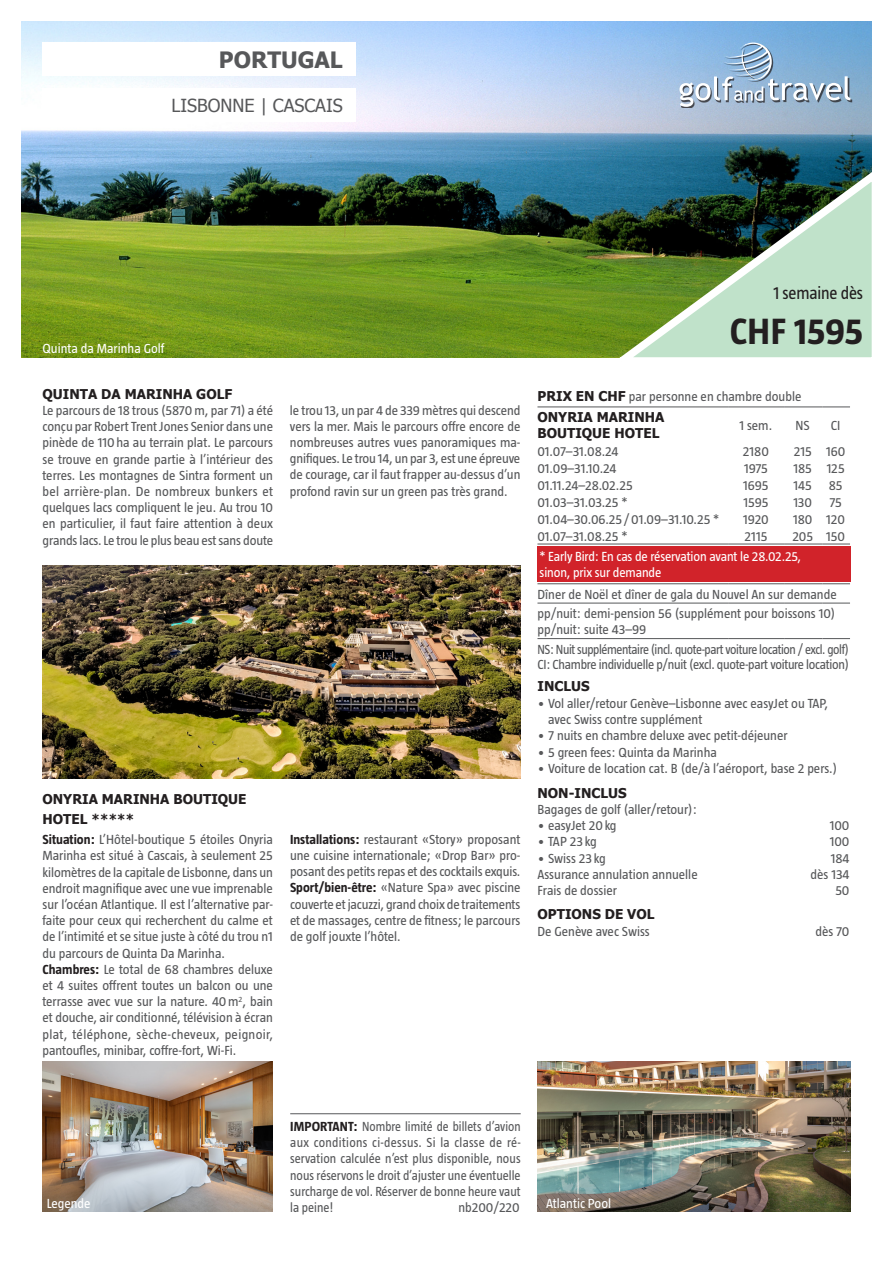
<style>
.page{position:relative;width:893px;height:1263px;background:#fff}
.page>*{position:absolute;margin:0;border:0;box-sizing:border-box;transform-origin:0 0}
.t1{font:700 37.5px "Taz";color:#231f20}
.t2{font:700 22.5px "Tahoma";color:#57585a}
.t3{font:18px "Tahoma";color:#57585a}
.t4{font:18px "Taz";letter-spacing:-.01em;color:#231f20;scale:.95 1}
.Hotel_Text{font:13.5px/16.2px "Taz";color:#57585a;text-align:justify}
.Hotel_Text-2{font:13.5px/16.2px "Taz";color:#57585a;text-align:justify;scale:.92 1}
.t5{font:700 13.5px/19.8px "Tahoma";color:#231f20}
.t6{font:13.5px/16.2px "Taz";letter-spacing:-.01em;color:#fff}
.Hotel_Text-3{font:13.5px "Taz";letter-spacing:-.03em;color:#57585a;scale:.94 1}
.Hotel_Text-4{font:13.5px "Taz";letter-spacing:-.02em;color:#57585a}
.s1{font-weight:700;color:#231f20}
.s2{font-family:"Tahoma";font-weight:700;color:#231f20}
</style>
<div class="page">
<img style="left:21px;top:21px;width:851px;height:336px">
<img style="left:43px;top:566px;width:477px;height:212px">
<img style="left:42px;top:1061px;width:231px;height:151px">
<img style="left:611px;top:159px;width:261px;height:199px">
<div style="left:681px;top:44px;width:171px;height:64px;background:#231f20;opacity:.75"></div>
<svg style="left:679px;top:43px;width:171px;height:63px"></svg>
<img style="left:537px;top:1061px;width:313px;height:151px">
<div style="left:43px;top:43px;width:313px;height:33px;background:#fff"></div>
<div style="left:43px;top:89px;width:313px;height:33px;background:#fff"></div>
<hr style="left:537px;top:407px;width:192px;height:1px;background:#57585a">
<hr style="left:729px;top:407px;width:55px;height:1px;background:#57585a">
<hr style="left:784px;top:407px;width:38px;height:1px;background:#57585a">
<svg style="left:822px;top:407px;width:28px;height:1px"></svg>
<hr style="left:537px;top:544px;width:192px;height:1px;background:#57585a">
<hr style="left:729px;top:544px;width:55px;height:1px;background:#57585a">
<hr style="left:784px;top:544px;width:38px;height:1px;background:#57585a">
<svg style="left:822px;top:544px;width:28px;height:1px"></svg>
<hr style="left:537px;top:583px;width:192px;height:1px;background:#57585a">
<hr style="left:729px;top:583px;width:55px;height:1px;background:#57585a">
<hr style="left:784px;top:583px;width:38px;height:1px;background:#57585a">
<svg style="left:822px;top:583px;width:28px;height:1px"></svg>
<hr style="left:537px;top:603px;width:192px;height:1px;background:#57585a">
<hr style="left:729px;top:603px;width:55px;height:1px;background:#57585a">
<hr style="left:784px;top:603px;width:38px;height:1px;background:#57585a">
<svg style="left:822px;top:603px;width:28px;height:1px"></svg>
<hr style="left:537px;top:638px;width:192px;height:1px;background:#57585a">
<hr style="left:729px;top:638px;width:55px;height:1px;background:#57585a">
<hr style="left:784px;top:638px;width:38px;height:1px;background:#57585a">
<svg style="left:822px;top:638px;width:28px;height:1px"></svg>
<div style="left:537px;top:546px;width:313px;height:36px;background:#d1232a"></div>
<hr style="left:290px;top:1113px;width:231px;height:1px;background:#57585a">
<p class="t2" style="left:219px;top:44px;width:125px">PORTUGAL</p>
<p class="t3" style="left:171px;top:94px;width:173px">LISBONNE | CASCAIS</p>
<p class="t6" style="left:43px;top:341px;width:123px">Quinta da Marinha Golf</p>
<p class="t5" style="left:43px;top:383px;width:191px">QUINTA DA MARINHA GOLF</p>
<p class="Hotel_Text" style="left:43px;top:402px;width:232px">Le parcours de 18 trous (5870 m, par 71) a été conçu par Robert Trent Jones Senior dans une pinède de 110ha au terrain plat. Le parcours se trouve en grande partie à l’intérieur des terres. Les montagnes de Sintra forment un bel arrière-plan. De nombreux bunkers et quelques lacs compliquent le jeu. Au trou 10 en particulier, il faut faire attention à deux grands lacs. Le trou le plus beau est sans doute</p>
<p class="Hotel_Text" style="left:290px;top:402px;width:232px">le trou 13, un par 4 de 339 mètres qui descend vers la mer. Mais le parcours offre encore de nombreuses autres vues panoramiques ma&shy;gnifiques. Le trou 14, un par 3, est une épreuve de courage, car il faut frapper au-dessus d’un profond ravin sur un green pas très grand.</p>
<p class="t5" style="left:43px;top:788px;width:206px">ONYRIA MARINHA BOUTIQUE<br>HOTEL *****</p>
<p class="Hotel_Text" style="left:43px;top:831px;width:232px"><span class="s1">Situation:</span> L’Hôtel-boutique 5 étoiles Onyria Marinha est situé à Cascais, à seulement 25 kilomètres de la capitale de Lisbonne, dans un endroit magnifique avec une vue imprenable sur l’océan Atlantique. Il est l’alternative par&shy;faite pour ceux qui recherchent du calme et de l’intimité et se situe juste à côté du trou n1 du parcours de Quinta Da Marinha.</p>
<p class="Hotel_Text" style="left:43px;top:961px;width:232px"><span class="s1">Chambres:</span> Le total de 68 chambres deluxe et 4 suites offrent toutes un balcon ou une terrasse avec vue sur la nature. 40m<sup>2</sup>, bain et douche, air conditionné, télévision à écran plat, téléphone, sèche-cheveux, peignoir, pantoufles, minibar, coffre-fort, Wi-Fi.</p>
<p class="Hotel_Text" style="left:290px;top:831px;width:232px"><span class="s1">Installations:</span> restaurant «Story» proposant une cuisine internationale; «Drop Bar» pro&shy;posant des petits repas et des cocktails exquis.</p>
<p class="Hotel_Text" style="left:290px;top:880px;width:232px"><span class="s1">Sport/bien-être:</span> «Nature Spa» avec piscine couverte et jacuzzi, grand choix de traitements et de massages, centre de fitness; le parcours de golf jouxte l’hôtel.</p>
<p class="t4" style="left:773px;top:283px;width:96px">1 semaine dès</p>
<p class="t1" style="left:730px;top:311px;width:135px">CHF 1595</p>
<p class="Hotel_Text" style="left:537px;top:388px;width:265px"><span class="s2">PRIX EN CHF</span> par personne en chambre double</p>
<p class="t5" style="left:537px;top:408px;width:128px;line-height:16.2px">ONYRIA MARINHA<br>BOUTIQUE HOTEL</p>
<p class="Hotel_Text" style="left:740px;top:417px;width:34px">1 sem.</p>
<p class="Hotel_Text" style="left:796px;top:417px;width:16px">NS</p>
<p class="Hotel_Text" style="left:831px;top:417px;width:11px">CI</p>
<p class="Hotel_Text" style="left:537px;top:443px;width:83px">01.07–31.08.24</p>
<p class="Hotel_Text" style="left:743px;top:443px;width:28px">2180</p>
<p class="Hotel_Text" style="left:794px;top:443px;width:19px">215</p>
<p class="Hotel_Text" style="left:826px;top:443px;width:21px">160</p>
<p class="Hotel_Text" style="left:537px;top:460px;width:81px">01.09–31.10.24</p>
<p class="Hotel_Text" style="left:744px;top:460px;width:25px">1975</p>
<p class="Hotel_Text" style="left:793px;top:460px;width:20px">185</p>
<p class="Hotel_Text" style="left:827px;top:460px;width:19px">125</p>
<p class="Hotel_Text" style="left:537px;top:477px;width:97px">01.11.24–28.02.25</p>
<p class="Hotel_Text" style="left:743px;top:477px;width:27px">1695</p>
<p class="Hotel_Text" style="left:794px;top:477px;width:20px">145</p>
<p class="Hotel_Text" style="left:829px;top:477px;width:15px">85</p>
<p class="Hotel_Text" style="left:537px;top:494px;width:92px">01.03–31.03.25 *</p>
<p class="Hotel_Text" style="left:743px;top:494px;width:26px">1595</p>
<p class="Hotel_Text" style="left:793px;top:494px;width:20px">130</p>
<p class="Hotel_Text" style="left:829px;top:494px;width:14px">75</p>
<p class="Hotel_Text" style="left:537px;top:511px;width:183px">01.04–30.06.25 /01.09–31.10.25 *</p>
<p class="Hotel_Text" style="left:743px;top:511px;width:27px">1920</p>
<p class="Hotel_Text" style="left:793px;top:511px;width:21px">180</p>
<p class="Hotel_Text" style="left:826px;top:511px;width:20px">120</p>
<p class="Hotel_Text" style="left:537px;top:528px;width:92px">01.07–31.08.25 *</p>
<p class="Hotel_Text" style="left:744px;top:528px;width:24px">2115</p>
<p class="Hotel_Text" style="left:792px;top:528px;width:22px">205</p>
<p class="Hotel_Text" style="left:826px;top:528px;width:20px">150</p>
<p class="t6" style="left:540px;top:548px;width:263px">* Early Bird: En cas de réservation avant le 28.02.25, sinon, prix sur demande</p>
<p class="Hotel_Text" style="left:537px;top:586px;width:301px">Dîner de Noël et dîner de gala du Nouvel An sur demande</p>
<p class="Hotel_Text" style="left:537px;top:605px;width:299px">pp/nuit: demi-pension 56 (supplément pour boissons 10)</p>
<p class="Hotel_Text" style="left:537px;top:621px;width:110px">pp/nuit: suite 43–99</p>
<p class="Hotel_Text-3" style="left:537px;top:641px;width:333px">NS: Nuit supplémentaire (incl. quote-part voiture location / excl. golf)</p>
<p class="Hotel_Text-4" style="left:537px;top:656px;width:313px">CI: Chambre individuelle p/nuit (excl. quote-part voiture location)</p>
<p class="t5" style="left:537px;top:675px;width:54px">INCLUS</p>
<p class="Hotel_Text" style="left:548px;top:695px;width:281px;text-indent:-11px">• Vol aller/retour Genève–Lisbonne avec easyJet ou TAP, avec Swiss contre supplément</p>
<p class="Hotel_Text" style="left:537px;top:727px;width:252px">• 7 nuits en chambre deluxe avec petit-déjeuner</p>
<p class="Hotel_Text" style="left:537px;top:744px;width:181px">• 5 green fees: Quinta da Marinha</p>
<p class="Hotel_Text" style="left:537px;top:760px;width:301px">• Voiture de location cat. B (de/à l’aéroport, base 2 pers.)</p>
<p class="t5" style="left:537px;top:782px;width:91px">NON-INCLUS</p>
<p class="Hotel_Text" style="left:537px;top:801px;width:161px">Bagages de golf (aller/retour):</p>
<p class="Hotel_Text" style="left:537px;top:817px;width:81px">• easyJet 20kg</p>
<p class="Hotel_Text" style="left:830px;top:817px;width:21px">100</p>
<p class="Hotel_Text" style="left:537px;top:833px;width:61px">• TAP 23 kg</p>
<p class="Hotel_Text" style="left:830px;top:833px;width:21px">100</p>
<p class="Hotel_Text" style="left:537px;top:850px;width:70px">• Swiss 23 kg</p>
<p class="Hotel_Text" style="left:831px;top:850px;width:20px">184</p>
<p class="Hotel_Text" style="left:537px;top:866px;width:162px">Assurance annulation annuelle</p>
<p class="Hotel_Text" style="left:811px;top:866px;width:40px">dès 134</p>
<p class="Hotel_Text" style="left:537px;top:882px;width:81px">Frais de dossier</p>
<p class="Hotel_Text" style="left:835px;top:882px;width:16px">50</p>
<p class="t5" style="left:537px;top:904px;width:119px">OPTIONS DE VOL</p>
<p class="Hotel_Text" style="left:537px;top:923px;width:114px">De Genève avec Swiss</p>
<p class="Hotel_Text" style="left:815px;top:923px;width:36px">dès 70</p>
<p class="t6" style="left:47px;top:1195px;width:45px">Legende</p>
<p class="Hotel_Text-2" style="left:290px;top:1118px;width:252px"><span class="s1">IMPORTANT:</span> Nombre limité de billets d’avion aux conditions ci-dessus. Si la classe de ré&shy;servation calculée n’est plus disponible, nous nous réservons le droit d’ajuster une éventuelle surcharge de vol. Réserver de bonne heure vaut la peine!</p>
<p class="Hotel_Text" style="left:458px;top:1199px;width:63px">nb200/220</p>
<p class="t6" style="left:546px;top:1195px;width:67px">Atlantic Pool</p>
</div>
